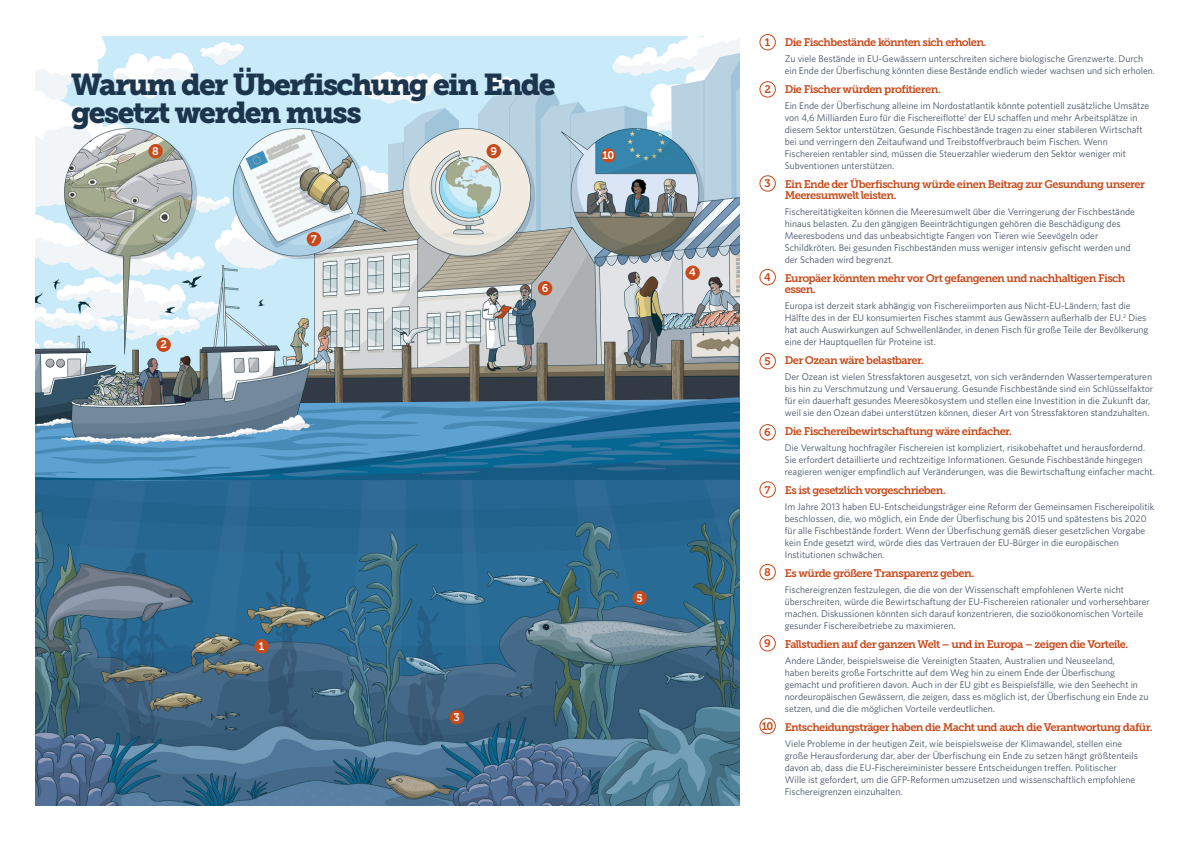
<style>
.page{position:relative;width:1191px;height:842px;background:#fff}
.page>*{position:absolute;margin:0;border:0;box-sizing:border-box;transform-origin:0 0}
.t1{font:30px/28px "Museo Slab 900";letter-spacing:-.055em;color:#1d354c}
.t2{font:11px/11px "Museo Slab 700";letter-spacing:-.05em;color:#c74a1b}
.t3{font:11px "Museo Slab 700";color:#fff}
.t4{font:9.6px/12px "Whitney";color:#455065}
</style>
<div class="page">
<img style="left:35px;top:36px;width:705px;height:770px">
<div style="left:148px;top:144px;width:15px;height:14px;background:#c74a1b;border-radius:50%"></div>
<div style="left:486px;top:144px;width:15px;height:14px;background:#c74a1b;border-radius:50%"></div>
<div style="left:601px;top:148px;width:14px;height:15px;background:#c74a1b;border-radius:50%"></div>
<div style="left:156px;top:337px;width:15px;height:15px;background:#c74a1b;border-radius:50%"></div>
<div style="left:538px;top:281px;width:14px;height:14px;background:#c74a1b;border-radius:50%"></div>
<div style="left:254px;top:639px;width:15px;height:14px;background:#c74a1b;border-radius:50%"></div>
<div style="left:449px;top:710px;width:15px;height:14px;background:#c74a1b;border-radius:50%"></div>
<div style="left:632px;top:591px;width:15px;height:14px;background:#c74a1b;border-radius:50%"></div>
<div style="left:685px;top:266px;width:15px;height:14px;background:#c74a1b;border-radius:50%"></div>
<div style="left:307px;top:232px;width:14px;height:14px;background:#c74a1b;border-radius:50%"></div>
<div style="left:759px;top:564px;width:16px;height:16px;border:1px solid #c74a1b;border-radius:50%"></div>
<div style="left:759px;top:481px;width:16px;height:17px;border:1px solid #c74a1b;border-radius:50%"></div>
<div style="left:759px;top:424px;width:16px;height:16px;border:1px solid #c74a1b;border-radius:50%"></div>
<div style="left:759px;top:353px;width:16px;height:16px;border:1px solid #c74a1b;border-radius:50%"></div>
<div style="left:759px;top:269px;width:16px;height:16px;border:1px solid #c74a1b;border-radius:50%"></div>
<div style="left:759px;top:175px;width:16px;height:17px;border:1px solid #c74a1b;border-radius:50%"></div>
<div style="left:759px;top:81px;width:16px;height:16px;border:1px solid #c74a1b;border-radius:50%"></div>
<div style="left:759px;top:34px;width:16px;height:16px;border:1px solid #c74a1b;border-radius:50%"></div>
<div style="left:759px;top:635px;width:16px;height:16px;border:1px solid #c74a1b;border-radius:50%"></div>
<div style="left:759px;top:718px;width:16px;height:16px;border:1px solid #c74a1b;border-radius:50%"></div>
<h1 class="t1" style="left:71px;top:70px;width:486px">Warum der Überfischung ein Ende gesetzt werden muss</h1>
<p class="t3" style="left:152px;top:145px;width:8px">8</p>
<p class="t3" style="left:490px;top:145px;width:8px">9</p>
<p class="t3" style="left:160px;top:338px;width:8px">2</p>
<p class="t3" style="left:311px;top:233px;width:8px">7</p>
<p class="t3" style="left:542px;top:282px;width:8px">6</p>
<p class="t3" style="left:602px;top:149px;width:13px">10</p>
<p class="t3" style="left:689px;top:266px;width:8px">4</p>
<p class="t3" style="left:259px;top:640px;width:7px">1</p>
<p class="t3" style="left:453px;top:711px;width:8px">3</p>
<p class="t3" style="left:636px;top:592px;width:8px">5</p>
<p class="t2" style="left:765px;top:37px;width:7px">1</p>
<p class="t2" style="left:764px;top:84px;width:8px">2</p>
<p class="t2" style="left:764px;top:178px;width:8px">3</p>
<p class="t2" style="left:764px;top:272px;width:8px">4</p>
<p class="t2" style="left:764px;top:356px;width:8px">5</p>
<p class="t2" style="left:764px;top:427px;width:8px">6</p>
<p class="t2" style="left:764px;top:485px;width:8px">7</p>
<p class="t2" style="left:764px;top:567px;width:8px">8</p>
<p class="t2" style="left:764px;top:638px;width:8px">9</p>
<p class="t2" style="left:762px;top:721px;width:13px">10</p>
<p class="t2" style="left:784px;top:37px;width:203px">Die Fischbestände könnten sich erholen.</p>
<p class="t4" style="left:784px;top:52px;width:372px">Zu viele Bestände in EU-Gewässern unterschreiten sichere biologische Grenzwerte. Durch ein Ende der Überfischung könnten diese Bestände endlich wieder wachsen und sich erholen.</p>
<p class="t2" style="left:784px;top:84px;width:158px">Die Fischer würden profitieren.</p>
<p class="t4" style="left:784px;top:99px;width:366px">Ein Ende der Überfischung alleine im Nordostatlantik könnte potentiell zusätzliche Umsätze von 4,6 Milliarden Euro für die Fischereiflotte<sup>1</sup> der EU schaffen und mehr Arbeitsplätze in diesem Sektor unterstützen. Gesunde Fischbestände tragen zu einer stabileren Wirtschaft bei und verringern den Zeitaufwand und Treibstoffverbrauch beim Fischen. Wenn Fischereien rentabler sind, müssen die Steuerzahler wiederum den Sektor weniger mit Subventionen unterstützen.</p>
<p class="t2" style="left:784px;top:179px;width:362px">Ein Ende der Überfischung würde einen Beitrag zur Gesundung unserer<br>Meeresumwelt leisten.</p>
<p class="t4" style="left:784px;top:205px;width:352px">Fischereitätigkeiten können die Meeresumwelt über die Verringerung der Fischbestände hinaus belasten. Zu den gängigen Beeinträchtigungen gehören die Beschädigung des Meeresbodens und das unbeabsichtigte Fangen von Tieren wie Seevögeln oder Schildkröten. Bei gesunden Fischbeständen muss weniger intensiv gefischt werden und der Schaden wird begrenzt.</p>
<p class="t2" style="left:784px;top:273px;width:342px">Europäer könnten mehr vor Ort gefangenen und nachhaltigen Fisch essen.</p>
<p class="t4" style="left:784px;top:299px;width:365px">Europa ist derzeit stark abhängig von Fischereiimporten aus Nicht-EU-Ländern; fast die Hälfte des in der EU konsumierten Fisches stammt aus Gewässern außerhalb der EU.<sup>2</sup> Dies hat auch Auswirkungen auf Schwellenländer, in denen Fisch für große Teile der Bevölkerung eine der Hauptquellen für Proteine ist.</p>
<p class="t2" style="left:784px;top:355px;width:141px">Der Ozean wäre belastbarer.</p>
<p class="t4" style="left:784px;top:370px;width:370px">Der Ozean ist vielen Stressfaktoren ausgesetzt, von sich verändernden Wassertemperaturen bis hin zu Verschmutzung und Versauerung. Gesunde Fischbestände sind ein Schlüsselfaktor für ein dauerhaft gesundes Meeresökosystem und stellen eine Investition in die Zukunft dar, weil sie den Ozean dabei unterstützen können, dieser Art von Stressfaktoren standzuhalten.</p>
<p class="t2" style="left:784px;top:426px;width:229px">Die Fischereibewirtschaftung wäre einfacher.</p>
<p class="t4" style="left:784px;top:441px;width:371px">Die Verwaltung hochfragiler Fischereien ist kompliziert, risikobehaftet und herausfordernd.<br>Sie erfordert detaillierte und rechtzeitige Informationen. Gesunde Fischbestände hingegen reagieren weniger empfindlich auf Veränderungen, was die Bewirtschaftung einfacher macht.</p>
<p class="t2" style="left:784px;top:485px;width:163px">Es ist gesetzlich vorgeschrieben.</p>
<p class="t4" style="left:784px;top:500px;width:371px">Im Jahre 2013 haben EU-Entscheidungsträger eine Reform der Gemeinsamen Fischereipolitik beschlossen, die, wo möglich, ein Ende der Überfischung bis 2015 und spätestens bis 2020 für alle Fischbestände fordert. Wenn der Überfischung gemäß dieser gesetzlichen Vorgabe kein Ende gesetzt wird, würde dies das Vertrauen der EU-Bürger in die europäischen Institutionen schwächen.</p>
<p class="t2" style="left:784px;top:568px;width:191px">Es würde größere Transparenz geben.</p>
<p class="t4" style="left:784px;top:583px;width:366px">Fischereigrenzen festzulegen, die die von der Wissenschaft empfohlenen Werte nicht überschreiten, würde die Bewirtschaftung der EU-Fischereien rationaler und vorhersehbarer machen. Diskussionen könnten sich darauf konzentrieren, die sozioökonomischen Vorteile gesunder Fischereibetriebe zu maximieren.</p>
<p class="t2" style="left:784px;top:639px;width:345px">Fallstudien auf der ganzen Welt – und in Europa – zeigen die Vorteile.</p>
<p class="t4" style="left:784px;top:654px;width:365px">Andere Länder, beispielsweise die Vereinigten Staaten, Australien und Neuseeland,<br>haben bereits große Fortschritte auf dem Weg hin zu einem Ende der Überfischung gemacht und profitieren davon. Auch in der EU gibt es Beispielsfälle, wie den Seehecht in nordeuropäischen Gewässern, die zeigen, dass es möglich ist, der Überfischung ein Ende zu setzen, und die die möglichen Vorteile verdeutlichen.</p>
<p class="t2" style="left:784px;top:722px;width:369px">Entscheidungsträger haben die Macht und auch die Verantwortung dafür.</p>
<p class="t4" style="left:784px;top:737px;width:355px">Viele Probleme in der heutigen Zeit, wie beispielsweise der Klimawandel, stellen eine große Herausforderung dar, aber der Überfischung ein Ende zu setzen hängt größtenteils davon ab, dass die EU-Fischereiminister bessere Entscheidungen treffen. Politischer Wille ist gefordert, um die GFP-Reformen umzusetzen und wissenschaftlich empfohlene Fischereigrenzen einzuhalten.</p>
</div>
